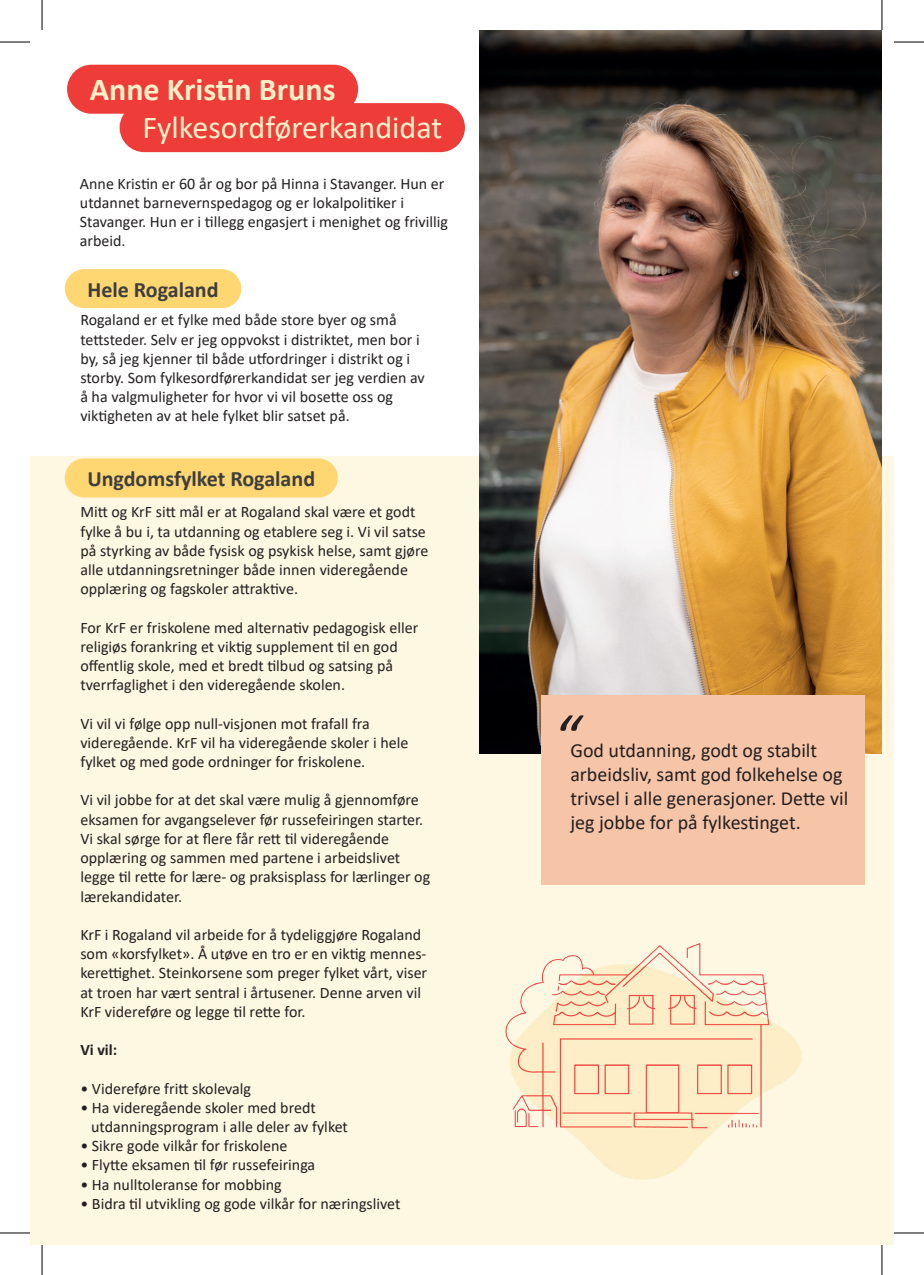
<style>
.page{position:relative;width:924px;height:1275px;background:#fff}
.page>*{position:absolute;margin:0;border:0;box-sizing:border-box;transform-origin:0 0}
.t1{font:italic 61.8px "Calibri";color:#231f20}
.t2{font:32px "Calibri";color:#fef0c6}
.t3{font:700 32px "Calibri";color:#fef0c6}
.t4{font:700 22px "Calibri";color:#3e3e3f}
.t5{font:20px/24px "Calibri";color:#231f20}
.t6{font:16px/19.2px "Calibri";color:#231f20}
.t7{font:700 16px "Calibri";color:#231f20}
</style>
<div class="page">
<div style="left:31px;top:456px;width:861px;height:788px;background:#fef7e2"></div>
<img style="left:479px;top:31px;width:402px;height:722px">
<div style="left:65px;top:269px;width:176px;height:39px;background:#fed672;border-radius:20px"></div>
<div style="left:65px;top:458px;width:272px;height:39px;background:#fed672;border-radius:20px"></div>
<div style="left:67px;top:65px;width:291px;height:49px;background:#ee3d39;border-radius:25px"></div>
<div style="left:120px;top:103px;width:344px;height:49px;background:#ee3d39;border-radius:25px"></div>
<div style="left:541px;top:695px;width:323px;height:189px;background:#f6c5a8"></div>
<img style="left:505px;top:944px;width:295px;height:235px">
<svg style="left:0;top:41px;width:30px;height:1px"></svg>
<svg style="left:894px;top:41px;width:29px;height:1px"></svg>
<svg style="left:0;top:1233px;width:30px;height:1px"></svg>
<svg style="left:893px;top:1230px;width:30px;height:5px"></svg>
<svg style="left:41px;top:0;width:1px;height:30px"></svg>
<svg style="left:41px;top:1245px;width:1px;height:30px"></svg>
<svg style="left:882px;top:0;width:1px;height:30px"></svg>
<svg style="left:882px;top:1245px;width:1px;height:30px"></svg>
<hr style="left:0;top:42px;width:30px;height:1px;background:#000">
<hr style="left:893px;top:42px;width:30px;height:1px;background:#000">
<hr style="left:0;top:1232px;width:30px;height:1px;background:#000">
<hr style="left:893px;top:1232px;width:30px;height:1px;background:#000">
<hr style="left:42px;top:0;width:1px;height:30px;background:#000">
<hr style="left:42px;top:1245px;width:1px;height:30px;background:#000">
<hr style="left:881px;top:0;width:1px;height:30px;background:#000">
<hr style="left:881px;top:1245px;width:1px;height:30px;background:#000">
<h2 class="t3" style="left:90px;top:67px;width:247px">Anne Kristin Bruns</h2>
<h2 class="t2" style="left:142px;top:106px;width:301px">Fylkesordførerkandidat</h2>
<p class="t6" style="left:80px;top:173px;width:369px">Anne Kristin er 60 år og bor på Hinna i Stavanger. Hun er utdannet barnevernspedagog og er lokalpolitiker i Stavanger. Hun er i tillegg engasjert i menighet og frivillig arbeid.</p>
<h3 class="t4" style="left:87px;top:274px;width:133px">Hele Rogaland</h3>
<p class="t6" style="left:80px;top:310px;width:346px">Rogaland er et fylke med både store byer og små tettsteder. Selv er jeg oppvokst i distriktet, men bor i by, så jeg kjenner til både utfordringer i distrikt og i storby. Som fylkesordførerkandidat ser jeg verdien av å ha valgmuligheter for hvor vi vil bosette oss og viktigheten av at hele fylket blir satset på.</p>
<h3 class="t4" style="left:87px;top:463px;width:229px">Ungdomsfylket Rogaland</h3>
<p class="t6" style="left:80px;top:502px;width:349px">Mitt og KrF sitt mål er at Rogaland skal være et godt fylke å bu i, ta utdanning og etablere seg i. Vi vil satse på styrking av både fysisk og psykisk helse, samt gjøre alle utdanningsretninger både innen videregående opplæring og fagskoler attraktive.</p>
<p class="t6" style="left:80px;top:617px;width:339px">For KrF er friskolene med alternativ pedagogisk eller religiøs forankring et viktig supplement til en god offentlig skole, med et bredt tilbud og satsing på tverrfaglighet i den videregående skolen.</p>
<p class="t6" style="left:80px;top:713px;width:329px">Vi vil vi følge opp null-visjonen mot frafall fra videregående. KrF vil ha videregående skoler i hele fylket og med gode ordninger for friskolene.</p>
<p class="t6" style="left:80px;top:790px;width:351px">Vi vil jobbe for at det skal være mulig å gjennomføre eksamen for avgangselever før russefeiringen starter.<br>Vi skal sørge for at flere får rett til videregående opplæring og sammen med partene i arbeidslivet legge til rette for lære- og praksisplass for lærlinger og lærekandidater.</p>
<p class="t6" style="left:80px;top:924px;width:348px">KrF i Rogaland vil arbeide for å tydeliggjøre Rogaland som «korsfylket». Å utøve en tro er en viktig mennes&shy;kerettighet. Steinkorsene som preger fylket vårt, viser at troen har vært sentral i årtusener. Denne arven vil KrF videreføre og legge til rette for.</p>
<p class="t7" style="left:80px;top:1038px;width:38px">Vi vil:</p>
<p class="t6" style="left:80px;top:1078px;width:172px">• Videreføre fritt skolevalg</p>
<p class="t6" style="left:91px;top:1097px;width:258px;text-indent:-11px">• Ha videregående skoler med bredt utdanningsprogram i alle deler av fylket</p>
<p class="t6" style="left:80px;top:1135px;width:208px">• Sikre gode vilkår for friskolene</p>
<p class="t6" style="left:80px;top:1155px;width:236px">• Flytte eksamen til før russefeiringa</p>
<p class="t6" style="left:80px;top:1174px;width:203px">• Ha nulltoleranse for mobbing</p>
<p class="t6" style="left:80px;top:1193px;width:321px">• Bidra til utvikling og gode vilkår for næringslivet</p>
<h1 class="t1" style="left:553px;top:694px;width:27px">“</h1>
<p class="t5" style="left:570px;top:738px;width:279px">God utdanning, godt og stabilt arbeidsliv, samt god folkehelse og trivsel i alle generasjoner. Dette vil jeg jobbe for på fylkestinget.</p>
</div>
